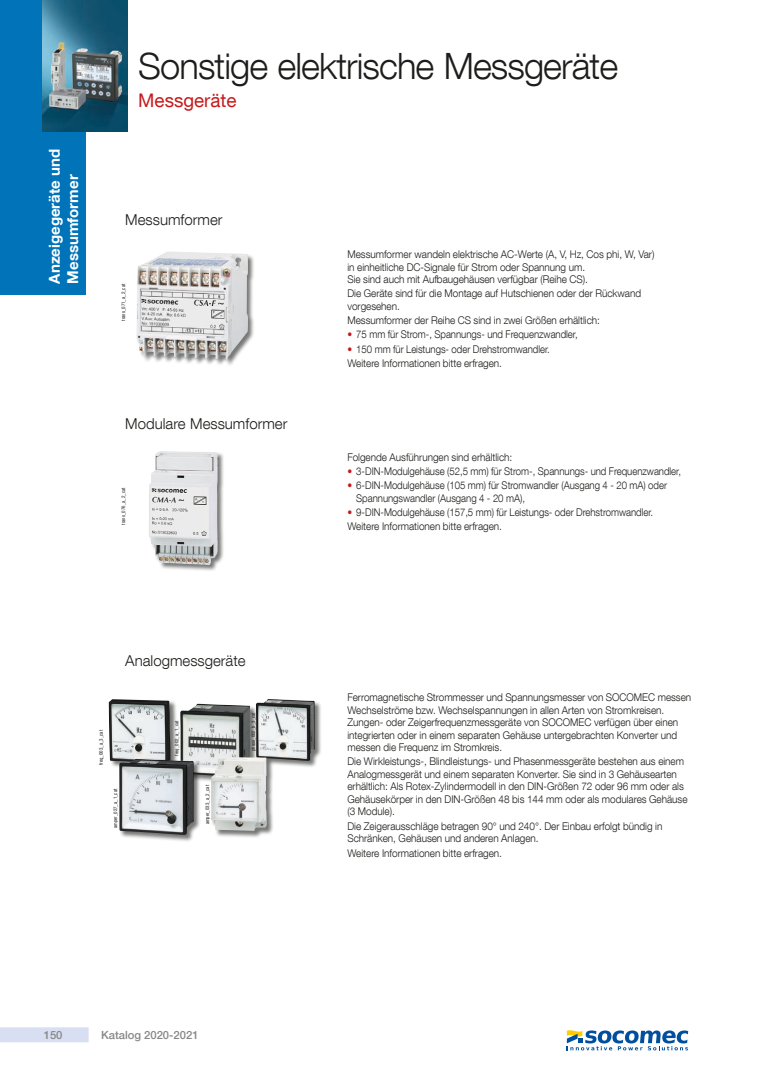
<style>
.page{position:relative;width:780px;height:1088px;background:#fff}
.page>*{position:absolute;margin:0;border:0;box-sizing:border-box;transform-origin:0 0}
.t1{font:300 36.25px "Helvetica Neue LT Com";letter-spacing:-.025em;color:#1d1d1b}
.t2{font:18.75px "Helvetica Neue LT Com";color:#c51a1c}
.t3{font:300 15px "Helvetica Neue LT Com";color:#1d1d1b}
.t4{font:700 15px/18px "Helvetica Neue LT Com";color:#fff}
.t5{font:500 11.25px "Helvetica Neue LT Com";color:#878787}
.t6{font:300 10.62px/12.5px "Helvetica Neue LT Com";letter-spacing:-.005em;color:#1d1d1b;scale:.94 1}
.t7{font:300 10.62px/14.2px "Helvetica Neue LT Com";letter-spacing:-.005em;color:#1d1d1b;scale:.9 1}
.t8{font:condensed 5px "Helvetica Neue LT Com";color:#1d1d1b}
.t9{font:condensed 5px "Helvetica Neue LT Com";color:#212525}
.s1{color:#c51a1c}
</style>
<div class="page">
<div style="left:0;top:1027px;width:89px;height:15px;background:#d8dff2"></div>
<div style="left:0;top:0;width:85px;height:294px;background:#0073b9"></div>
<img style="left:43px;top:0;width:84px;height:131px">
<div style="left:136px;top:251px;width:119px;height:116px;background:#1d1d1b;opacity:.6"></div>
<img style="left:137px;top:252px;width:111px;height:108px">
<div style="left:108px;top:699px;width:70px;height:72px;background:#1d1d1b;opacity:.6"></div>
<img style="left:109px;top:699px;width:61px;height:64px">
<div style="left:180px;top:703px;width:77px;height:81px;background:#1d1d1b;opacity:.6"></div>
<img style="left:180px;top:704px;width:70px;height:73px">
<div style="left:119px;top:759px;width:82px;height:83px;background:#1d1d1b;opacity:.6"></div>
<img style="left:119px;top:759px;width:75px;height:76px">
<div style="left:256px;top:699px;width:66px;height:69px;background:#1d1d1b;opacity:.6"></div>
<img style="left:256px;top:699px;width:59px;height:62px">
<div style="left:211px;top:757px;width:63px;height:81px;background:#1d1d1b;opacity:.6"></div>
<img style="left:211px;top:757px;width:56px;height:74px">
<div style="left:149px;top:451px;width:75px;height:121px;background:#1d1d1b;opacity:.6"></div>
<img style="left:149px;top:451px;width:69px;height:114px">
<svg style="left:567px;top:1030px;width:121px;height:20px"></svg>
<h3 class="t4" style="left:45px;top:283px;width:136px;rotate:-90deg">Anzeigegeräte und<br>Messumformer</h3>
<h1 class="t1" style="left:138px;top:44px;width:481px">Sonstige elektrische Messgeräte</h1>
<h2 class="t2" style="left:138px;top:89px;width:100px">Messgeräte</h2>
<h3 class="t3" style="left:125px;top:211px;width:99px">Messumformer</h3>
<p class="t8" style="left:120px;top:321px;width:38px;rotate:-90deg">trans_071_a_2_cat</p>
<h3 class="t3" style="left:125px;top:414px;width:164px">Modulare Messumformer</h3>
<p class="t9" style="left:120px;top:524px;width:38px;rotate:-90deg">trans_076_a_2_cat</p>
<p class="t6" style="left:347px;top:248px;width:328px">Messumformer wandeln elektrische AC-Werte (A, V, Hz, Cos phi, W, Var) in einheitliche DC-Signale für Strom oder Spannung um.<br>Sie sind auch mit Aufbaugehäusen verfügbar (Reihe CS).</p>
<p class="t6" style="left:347px;top:287px;width:314px">Die Geräte sind für die Montage auf Hutschienen oder der Rückwand vorgesehen.</p>
<p class="t6" style="left:347px;top:314px;width:270px">Messumformer der Reihe CS sind in zwei Größen erhältlich:</p>
<p class="t7" style="left:347px;top:327px;width:257px"><span class="s1">•</span> 75 mm für Strom-, Spannungs- und Frequenzwandler,</p>
<p class="t7" style="left:347px;top:341px;width:226px"><span class="s1">•</span> 150 mm für Leistungs- oder Drehstromwandler.<br>Weitere Informationen bitte erfragen.</p>
<p class="t6" style="left:347px;top:451px;width:177px">Folgende Ausführungen sind erhältlich:</p>
<p class="t7" style="left:347px;top:464px;width:372px"><span class="s1">•</span> 3-DIN-Modulgehäuse (52,5 mm) für Strom-, Spannungs- und Frequenzwandler,</p>
<p class="t7" style="left:356px;top:479px;width:347px;line-height:12.5px;text-indent:-9px"><span class="s1">•</span> 6-DIN-Modulgehäuse (105 mm) für Stromwandler (Ausgang 4 - 20 mA) oder<br>Spannungswandler (Ausgang 4 - 20 mA),</p>
<p class="t7" style="left:347px;top:505px;width:341px"><span class="s1">•</span> 9-DIN-Modulgehäuse (157,5 mm) für Leistungs- oder Drehstromwandler.<br>Weitere Informationen bitte erfragen.</p>
<h3 class="t3" style="left:125px;top:652px;width:122px">Analogmessgeräte</h3>
<p class="t8" style="left:98px;top:765px;width:36px;rotate:-90deg">freq_003_a_3_cat</p>
<p class="t8" style="left:112px;top:828px;width:41px;rotate:-90deg">amper_027_a_1_cat</p>
<p class="t8" style="left:174px;top:755px;width:36px;rotate:-90deg">freq_002_a_1_cat</p>
<p class="t8" style="left:204px;top:824px;width:41px;rotate:-90deg">amper_033_a_2_cat</p>
<p class="t8" style="left:250px;top:751px;width:40px;rotate:-90deg">phase_002_b_3_cat</p>
<p class="t6" style="left:347px;top:691px;width:367px">Ferromagnetische Strommesser und Spannungsmesser von SOCOMEC messen Wechselströme bzw. Wechselspannungen in allen Arten von Stromkreisen.<br>Zungen- oder Zeigerfrequenzmessgeräte von SOCOMEC verfügen über einen integrierten oder in einem separaten Gehäuse untergebrachten Konverter und messen die Frequenz im Stromkreis.</p>
<p class="t6" style="left:347px;top:755px;width:363px">Die Wirkleistungs-, Blindleistungs- und Phasenmessgeräte bestehen aus einem Analogmessgerät und einem separaten Konverter. Sie sind in 3 Gehäusearten erhältlich: Als Rotex-Zylindermodell in den DIN-Größen 72 oder 96 mm oder als Gehäusekörper in den DIN-Größen 48 bis 144 mm oder als modulares Gehäuse (3 Module).</p>
<p class="t6" style="left:347px;top:819px;width:336px">Die Zeigerausschläge betragen 90° und 240°. Der Einbau erfolgt bündig in<br>Schränken, Gehäusen und anderen Anlagen.</p>
<p class="t6" style="left:347px;top:846px;width:166px">Weitere Informationen bitte erfragen.</p>
<p class="t5" style="left:44px;top:1028px;width:20px">150</p>
<p class="t5" style="left:101px;top:1028px;width:99px">Katalog 2020-2021</p>
</div>
